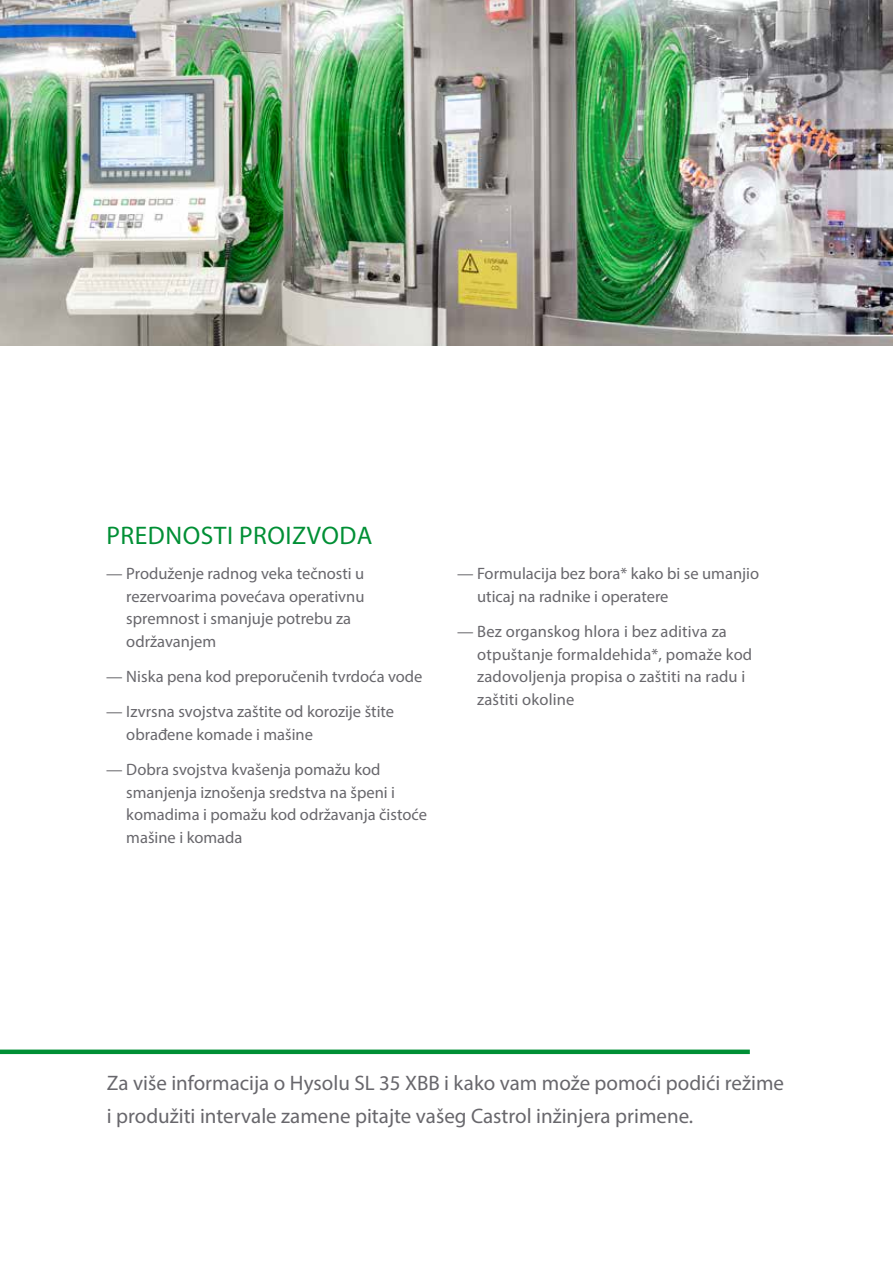
<style>
.page{position:relative;width:893px;height:1263px;background:#fff}
.page>*{position:absolute;margin:0;border:0;box-sizing:border-box;transform-origin:0 0}
.t1{font:25.5px "Myriad Pro";letter-spacing:.02em;color:#008f35}
.t2{font:21px/33px "Myriad Pro";color:#68676c}
.t3{font:16.5px/22.5px "Myriad Pro";color:#68676c}
</style>
<div class="page">
<img style="left:0;top:0;width:893px;height:346px">
<div style="left:0;top:1049px;width:750px;height:5px;background:#008f35"></div>
<h1 class="t1" style="left:107px;top:520px;width:267px">PREDNOSTI PROIZVODA</h1>
<p class="t3" style="left:126px;top:562px;width:240px;text-indent:-20px">— Produženje radnog veka tečnosti u rezervoarima povećava operativnu spremnost i smanjuje potrebu za održavanjem</p>
<p class="t3" style="left:106px;top:665px;width:318px">— Niska pena kod preporučenih tvrdoća vode</p>
<p class="t3" style="left:126px;top:700px;width:269px;text-indent:-20px">— Izvrsna svojstva zaštite od korozije štite obrađene komade i mašine</p>
<p class="t3" style="left:126px;top:758px;width:302px;text-indent:-20px">— Dobra svojstva kvašenja pomažu kod smanjenja iznošenja sredstva na špeni i komadima i pomažu kod održavanja čistoće mašine i komada</p>
<p class="t3" style="left:477px;top:562px;width:283px;text-indent:-20px">— Formulacija bez bora* kako bi se umanjio uticaj na radnike i operatere</p>
<p class="t3" style="left:477px;top:620px;width:276px;text-indent:-20px">— Bez organskog hlora i bez aditiva za otpuštanje formaldehida*, pomaže kod zadovoljenja propisa o zaštiti na radu i zaštiti okoline</p>
<p class="t2" style="left:107px;top:1066px;width:679px">Za više informacija o Hysolu SL 35 XBB i kako vam može pomoći podići režime i produžiti intervale zamene pitajte vašeg Castrol inžinjera primene.</p>
</div>
